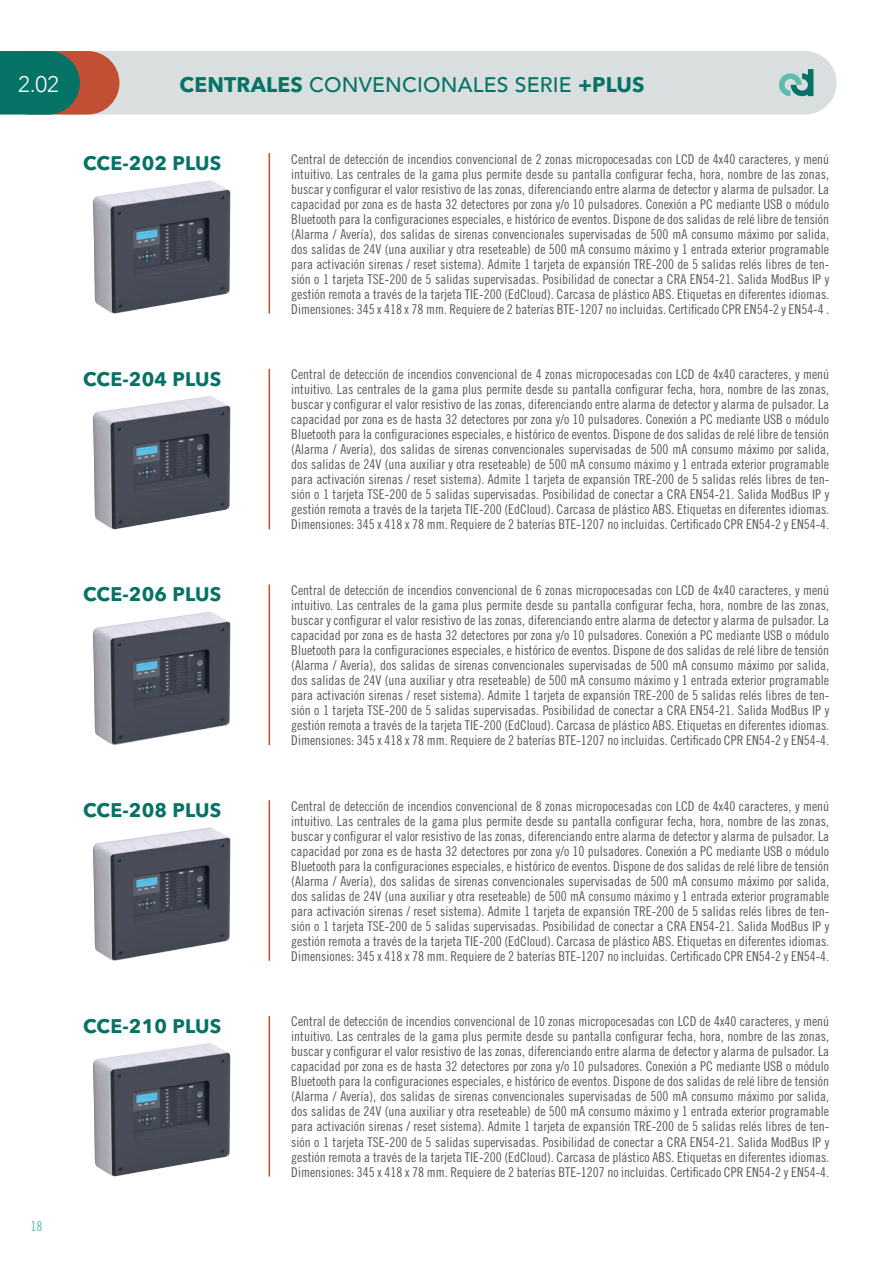
<style>
.page{position:relative;width:893px;height:1263px;background:#fff}
.page>*{position:absolute;margin:0;border:0;box-sizing:border-box;transform-origin:0 0}
.t1{font:300 22.5px "Avenir";color:#fff}
.t2{font:500 21px "Avenir";letter-spacing:.01em;color:#057266}
.t3{font:700 19.5px "Avenir Next W1 G";letter-spacing:.01em;color:#057266}
.Text_Descripcion{font:13.5px/15px "Trade Gothic Cond Eighteen";color:#57585a;text-align:justify}
.t4{font:13.5px "Trade Gothic Cond Eighteen";color:#5cbcaf}
.s1{font-family:"Avenir Next W1 G";font-weight:700}
</style>
<div class="page">
<img style="left:93px;top:180px;width:137px;height:134px">
<img style="left:93px;top:396px;width:137px;height:133px">
<img style="left:93px;top:612px;width:137px;height:133px">
<img style="left:93px;top:827px;width:137px;height:134px">
<img style="left:93px;top:1043px;width:137px;height:134px">
<div style="left:119px;top:51px;width:718px;height:64px;background:#d9dfdf"></div>
<svg style="left:0;top:51px;width:119px;height:64px;background:#506c5c"></svg>
<svg style="left:779px;top:69px;width:34px;height:27px"></svg>
<hr style="left:269px;top:153px;width:1px;height:161px;background:#c24e33">
<hr style="left:269px;top:369px;width:1px;height:160px;background:#c24e33">
<hr style="left:269px;top:584px;width:1px;height:161px;background:#c24e33">
<hr style="left:269px;top:800px;width:1px;height:161px;background:#c24e33">
<hr style="left:269px;top:1016px;width:1px;height:160px;background:#c24e33">
<p class="t1" style="left:18px;top:71px;width:42px">2.02</p>
<p class="t2" style="left:180px;top:66px;width:467px"><span class="s1">CENTRALES</span> CONVENCIONALES SERIE <span class="s1">+PLUS</span></p>
<p class="t3" style="left:83px;top:151px;width:140px">CCE-202 PLUS</p>
<p class="t3" style="left:83px;top:367px;width:140px">CCE-204 PLUS</p>
<p class="t3" style="left:83px;top:583px;width:140px">CCE-206 PLUS</p>
<p class="t3" style="left:83px;top:798px;width:140px">CCE-208 PLUS</p>
<p class="t3" style="left:83px;top:1014px;width:140px">CCE-210 PLUS</p>
<p class="t4" style="left:31px;top:1218px;width:13px">18</p>
<p class="Text_Descripcion" style="left:291px;top:151px;width:539px">Central de detección de incendios convencional de 2 zonas micropocesadas con LCD de 4x40 caracteres, y menú intuitivo. Las centrales de la gama plus permite desde su pantalla configurar fecha, hora, nombre de las zonas, buscar y configurar el valor resistivo de las zonas, diferenciando entre alarma de detector y alarma de pulsador. La capacidad por zona es de hasta 32 detectores por zona y/o 10 pulsadores. Conexión a PC mediante USB o módulo Bluetooth para la configuraciones especiales, e histórico de eventos. Dispone de dos salidas de relé libre de tensión (Alarma / Avería), dos salidas de sirenas convencionales supervisadas de 500 mA consumo máximo por salida, dos salidas de 24V (una auxiliar y otra reseteable) de 500 mA consumo máximo y 1 entrada exterior programable para activación sirenas / reset sistema). Admite 1 tarjeta de expansión TRE-200 de 5 salidas relés libres de ten&shy;sión o 1 tarjeta TSE-200 de 5 salidas supervisadas. Posibilidad de conectar a CRA EN54-21. Salida ModBus IP y gestión remota a través de la tarjeta TIE-200 (EdCloud). Carcasa de plástico ABS. Etiquetas en diferentes idiomas.<br>Dimensiones: 345 x 418 x 78 mm. Requiere de 2 baterías BTE-1207 no incluidas. Certificado CPR EN54-2 y EN54-4 .</p>
<p class="Text_Descripcion" style="left:291px;top:367px;width:539px">Central de detección de incendios convencional de 4 zonas micropocesadas con LCD de 4x40 caracteres, y menú intuitivo. Las centrales de la gama plus permite desde su pantalla configurar fecha, hora, nombre de las zonas, buscar y configurar el valor resistivo de las zonas, diferenciando entre alarma de detector y alarma de pulsador. La capacidad por zona es de hasta 32 detectores por zona y/o 10 pulsadores. Conexión a PC mediante USB o módulo Bluetooth para la configuraciones especiales, e histórico de eventos. Dispone de dos salidas de relé libre de tensión (Alarma / Avería), dos salidas de sirenas convencionales supervisadas de 500 mA consumo máximo por salida, dos salidas de 24V (una auxiliar y otra reseteable) de 500 mA consumo máximo y 1 entrada exterior programable para activación sirenas / reset sistema). Admite 1 tarjeta de expansión TRE-200 de 5 salidas relés libres de ten&shy;sión o 1 tarjeta TSE-200 de 5 salidas supervisadas. Posibilidad de conectar a CRA EN54-21. Salida ModBus IP y gestión remota a través de la tarjeta TIE-200 (EdCloud). Carcasa de plástico ABS. Etiquetas en diferentes idiomas.<br>Dimensiones: 345 x 418 x 78 mm. Requiere de 2 baterías BTE-1207 no incluidas. Certificado CPR EN54-2 y EN54-4.</p>
<p class="Text_Descripcion" style="left:291px;top:583px;width:539px">Central de detección de incendios convencional de 6 zonas micropocesadas con LCD de 4x40 caracteres, y menú intuitivo. Las centrales de la gama plus permite desde su pantalla configurar fecha, hora, nombre de las zonas, buscar y configurar el valor resistivo de las zonas, diferenciando entre alarma de detector y alarma de pulsador. La capacidad por zona es de hasta 32 detectores por zona y/o 10 pulsadores. Conexión a PC mediante USB o módulo Bluetooth para la configuraciones especiales, e histórico de eventos. Dispone de dos salidas de relé libre de tensión (Alarma / Avería), dos salidas de sirenas convencionales supervisadas de 500 mA consumo máximo por salida, dos salidas de 24V (una auxiliar y otra reseteable) de 500 mA consumo máximo y 1 entrada exterior programable para activación sirenas / reset sistema). Admite 1 tarjeta de expansión TRE-200 de 5 salidas relés libres de ten&shy;sión o 1 tarjeta TSE-200 de 5 salidas supervisadas. Posibilidad de conectar a CRA EN54-21. Salida ModBus IP y gestión remota a través de la tarjeta TIE-200 (EdCloud). Carcasa de plástico ABS. Etiquetas en diferentes idiomas.<br>Dimensiones: 345 x 418 x 78 mm. Requiere de 2 baterías BTE-1207 no incluidas. Certificado CPR EN54-2 y EN54-4.</p>
<p class="Text_Descripcion" style="left:291px;top:798px;width:539px">Central de detección de incendios convencional de 8 zonas micropocesadas con LCD de 4x40 caracteres, y menú intuitivo. Las centrales de la gama plus permite desde su pantalla configurar fecha, hora, nombre de las zonas, buscar y configurar el valor resistivo de las zonas, diferenciando entre alarma de detector y alarma de pulsador. La capacidad por zona es de hasta 32 detectores por zona y/o 10 pulsadores. Conexión a PC mediante USB o módulo Bluetooth para la configuraciones especiales, e histórico de eventos. Dispone de dos salidas de relé libre de tensión (Alarma / Avería), dos salidas de sirenas convencionales supervisadas de 500 mA consumo máximo por salida, dos salidas de 24V (una auxiliar y otra reseteable) de 500 mA consumo máximo y 1 entrada exterior programable para activación sirenas / reset sistema). Admite 1 tarjeta de expansión TRE-200 de 5 salidas relés libres de ten&shy;sión o 1 tarjeta TSE-200 de 5 salidas supervisadas. Posibilidad de conectar a CRA EN54-21. Salida ModBus IP y gestión remota a través de la tarjeta TIE-200 (EdCloud). Carcasa de plástico ABS. Etiquetas en diferentes idiomas.<br>Dimensiones: 345 x 418 x 78 mm. Requiere de 2 baterías BTE-1207 no incluidas. Certificado CPR EN54-2 y EN54-4.</p>
<p class="Text_Descripcion" style="left:291px;top:1014px;width:539px">Central de detección de incendios convencional de 10 zonas micropocesadas con LCD de 4x40 caracteres, y menú intuitivo. Las centrales de la gama plus permite desde su pantalla configurar fecha, hora, nombre de las zonas, buscar y configurar el valor resistivo de las zonas, diferenciando entre alarma de detector y alarma de pulsador. La capacidad por zona es de hasta 32 detectores por zona y/o 10 pulsadores. Conexión a PC mediante USB o módulo Bluetooth para la configuraciones especiales, e histórico de eventos. Dispone de dos salidas de relé libre de tensión (Alarma / Avería), dos salidas de sirenas convencionales supervisadas de 500 mA consumo máximo por salida, dos salidas de 24V (una auxiliar y otra reseteable) de 500 mA consumo máximo y 1 entrada exterior programable para activación sirenas / reset sistema). Admite 1 tarjeta de expansión TRE-200 de 5 salidas relés libres de ten&shy;sión o 1 tarjeta TSE-200 de 5 salidas supervisadas. Posibilidad de conectar a CRA EN54-21. Salida ModBus IP y gestión remota a través de la tarjeta TIE-200 (EdCloud). Carcasa de plástico ABS. Etiquetas en diferentes idiomas.<br>Dimensiones: 345 x 418 x 78 mm. Requiere de 2 baterías BTE-1207 no incluidas. Certificado CPR EN54-2 y EN54-4.</p>
</div>
